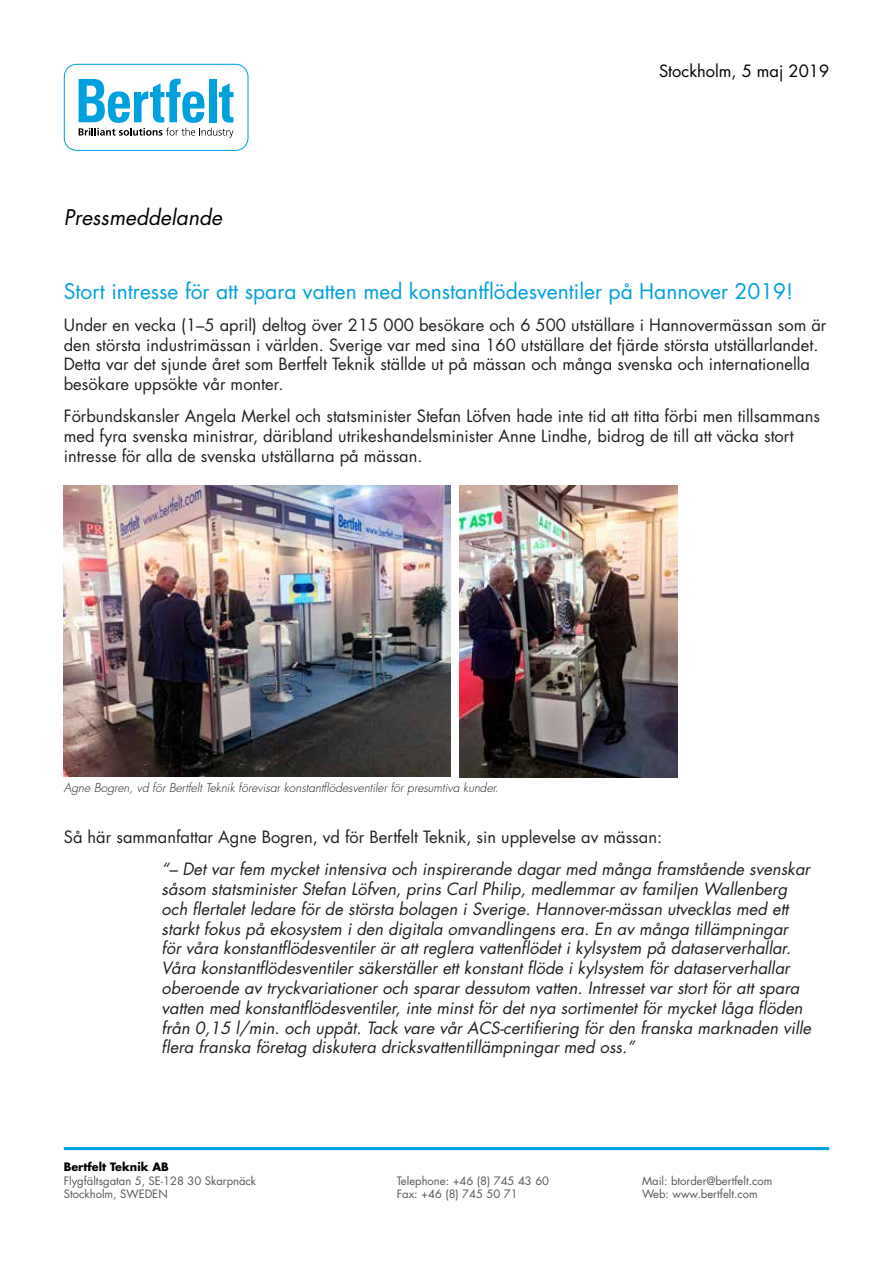
<style>
.page{position:relative;width:893px;height:1263px;background:#fff}
.page>*{position:absolute;margin:0;border:0;box-sizing:border-box;transform-origin:0 0}
.t1{font:21px "Futura Std";color:#00a0df}
.t2{font:italic 21px "Futura Std";color:#000}
.t3{font:italic 16.5px/19.8px "Futura Std";color:#212121}
.t4{font:16.5px/19.8px "Futura Std";color:#212121}
.t5{font:16.5px "Futura Std";color:#000}
.t6{font:italic 300 12px "Futura Std";color:#212121}
.t7{font:11.25px "Futura Std";color:#575756}
.t8{font:700 11.25px "Futura Std";color:#000}
</style>
<div class="page">
<div style="left:64px;top:64px;width:184px;height:87px;border:1px solid #00a0df;border-radius:12px"></div>
<svg style="left:79px;top:79px;width:155px;height:59px"></svg>
<hr style="left:64px;top:1147px;width:765px;height:3px;background:#00a0df">
<img style="left:64px;top:486px;width:387px;height:290px">
<img style="left:459px;top:486px;width:219px;height:291px">
<p class="t2" style="left:64px;top:203px;width:160px">Pressmeddelande</p>
<p class="t5" style="left:659px;top:61px;width:172px">Stockholm, 5 maj 2019</p>
<p class="t1" style="left:64px;top:278px;width:731px">Stort intresse för att spara vatten med konstantflödesventiler på Hannover 2019!</p>
<p class="t4" style="left:64px;top:315px;width:764px">Under en vecka (1–5 april) deltog över 215 000 besökare och 6 500 utställare i Hannovermässan som är den största industrimässan i världen. Sverige var med sina 160 utställare det fjärde största utställarlandet.<br>Detta var det sjunde året som Bertfelt Teknik ställde ut på mässan och många svenska och internationella besökare uppsökte vår monter.</p>
<p class="t4" style="left:64px;top:406px;width:758px">Förbundskansler Angela Merkel och statsminister Stefan Löfven hade inte tid att titta förbi men tillsammans med fyra svenska ministrar, däribland utrikeshandelsminister Anne Lindhe, bidrog de till att väcka stort intresse för alla de svenska utställarna på mässan.</p>
<p class="t6" style="left:64px;top:781px;width:436px">Agne Bogren, vd för Bertfelt Teknik förevisar konstantflödesventiler för presumtiva kunder.</p>
<p class="t4" style="left:64px;top:827px;width:600px">Så här sammanfattar Agne Bogren, vd för Bertfelt Teknik, sin upplevelse av mässan:</p>
<p class="t3" style="left:162px;top:859px;width:651px">“– Det var fem mycket intensiva och inspirerande dagar med många framstående svenskar såsom statsminister Stefan Löfven, prins Carl Philip, medlemmar av familjen Wallenberg och flertalet ledare för de största bolagen i Sverige. Hannover-mässan utvecklas med ett starkt fokus på ekosystem i den digitala omvandlingens era. En av många tillämpningar för våra konstantflödesventiler är att reglera vattenflödet i kylsystem på dataserverhallar.<br>Våra konstantflödesventiler säkerställer ett konstant flöde i kylsystem för dataserverhallar oberoende av tryckvariationer och sparar dessutom vatten. Intresset var stort för att spara vatten med konstantflödesventiler, inte minst för det nya sortimentet för mycket låga flöden från 0,15 l/min. och uppåt. Tack vare vår ACS-certifiering för den franska marknaden ville flera franska företag diskutera dricksvattentillämpningar med oss.”</p>
<p class="t8" style="left:64px;top:1159px;width:106px">Bertfelt Teknik AB</p>
<p class="t7" style="left:64px;top:1173px;width:194px">Flygfältsgatan 5, SE-128 30 Skarpnäck</p>
<p class="t7" style="left:397px;top:1173px;width:154px">Telephone: +46 (8) 745 43 60</p>
<p class="t7" style="left:642px;top:1173px;width:132px">Mail: btorder@bertfelt.com</p>
<p class="t7" style="left:64px;top:1187px;width:105px">Stockholm, SWEDEN</p>
<p class="t7" style="left:397px;top:1187px;width:122px">Fax: +46 (8) 745 50 71</p>
<p class="t7" style="left:642px;top:1187px;width:117px">Web: www.bertfelt.com</p>
</div>
